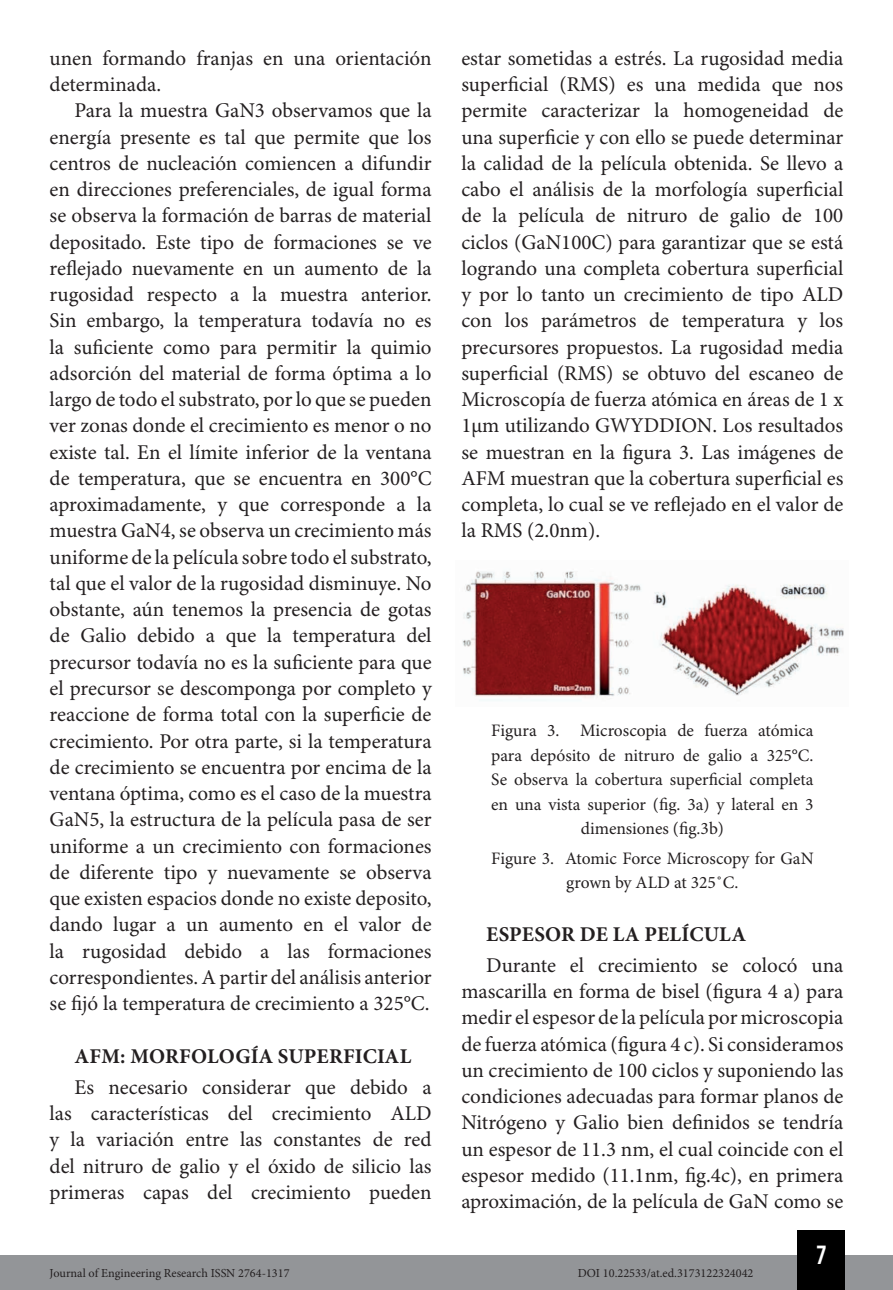
<style>
.page{position:relative;width:893px;height:1290px;background:#fff}
.page>*{position:absolute;margin:0;border:0;box-sizing:border-box;transform-origin:0 0}
.t1{font:26.25px "Bebas Kai";color:#fff}
.t2{font:21px/26.2px "Minion Pro";color:#231f20;text-align:justify}
.t3{font:700 21px "Minion Pro";letter-spacing:.01em;color:#231f20}
.t4{font:17.5px/24.5px "Minion Pro";color:#231f20;text-align:center}
.t5{font:12.25px "Minion Pro";color:#231f20}
</style>
<div class="page">
<div style="left:0;top:1255px;width:893px;height:35px;background:#939598"></div>
<div style="left:797px;top:1230px;width:48px;height:60px;background:#000"></div>
<img style="left:462px;top:571px;width:382px;height:130px">
<p class="t2" style="left:50px;top:46px;width:383px">unen formando franjas en una orientación determinada.</p>
<p class="t2" style="left:50px;top:98px;width:384px;text-indent:25px">Para la muestra GaN3 observamos que la energía presente es tal que permite que los centros de nucleación comiencen a difundir en direcciones preferenciales, de igual forma se observa la formación de barras de material depositado. Este tipo de formaciones se ve reflejado nuevamente en un aumento de la rugosidad respecto a la muestra anterior.<br>Sin embargo, la temperatura todavía no es la suficiente como para permitir la quimio adsorción del material de forma óptima a lo largo de todo el substrato, por lo que se pueden ver zonas donde el crecimiento es menor o no existe tal. En el límite inferior de la ventana de temperatura, que se encuentra en 300°C aproximadamente, y que corresponde a la muestra GaN4, se observa un crecimiento más uniforme de la película sobre todo el substrato, tal que el valor de la rugosidad disminuye. No obstante, aún tenemos la presencia de gotas de Galio debido a que la temperatura del precursor todavía no es la suficiente para que el precursor se descomponga por completo y reaccione de forma total con la superficie de crecimiento. Por otra parte, si la temperatura de crecimiento se encuentra por encima de la ventana óptima, como es el caso de la muestra GaN5, la estructura de la película pasa de ser uniforme a un crecimiento con formaciones de diferente tipo y nuevamente se observa que existen espacios donde no existe deposito, dando lugar a un aumento en el valor de la rugosidad debido a las formaciones correspondientes. A partir del análisis anterior se fijó la temperatura de crecimiento a 325°C.</p>
<p class="t3" style="left:75px;top:1041px;width:338px">AFM: MORFOLOGÍA SUPERFICIAL</p>
<p class="t2" style="left:50px;top:1075px;width:383px;text-indent:25px">Es necesario considerar que debido a las características del crecimiento ALD y la variación entre las constantes de red del nitruro de galio y el óxido de silicio las primeras capas del crecimiento pueden</p>
<p class="t2" style="left:461px;top:46px;width:384px">estar sometidas a estrés. La rugosidad media superficial (RMS) es una medida que nos permite caracterizar la homogeneidad de una superficie y con ello se puede determinar la calidad de la película obtenida. Se llevo a cabo el análisis de la morfología superficial de la película de nitruro de galio de 100 ciclos (GaN100C) para garantizar que se está logrando una completa cobertura superficial y por lo tanto un crecimiento de tipo ALD con los parámetros de temperatura y los precursores propuestos. La rugosidad media superficial (RMS) se obtuvo del escaneo de Microscopía de fuerza atómica en áreas de 1 x 1µm utilizando GWYDDION. Los resultados se muestran en la figura 3. Las imágenes de AFM muestran que la cobertura superficial es completa, lo cual se ve reflejado en el valor de la RMS (2.0nm).</p>
<p class="t4" style="left:491px;top:719px;width:324px">Figura 3. Microscopia de fuerza atómica para depósito de nitruro de galio a 325°C.<br>Se observa la cobertura superficial completa en una vista superior (fig. 3a) y lateral en 3 dimensiones (fig.3b)</p>
<p class="t4" style="left:491px;top:846px;width:324px">Figure 3. Atomic Force Microscopy for GaN grown by ALD at 325˚C.</p>
<p class="t3" style="left:486px;top:919px;width:262px">ESPESOR DE LA PELÍCULA</p>
<p class="t2" style="left:461px;top:953px;width:384px;text-indent:25px">Durante el crecimiento se colocó una mascarilla en forma de bisel (figura 4 a) para medir el espesor de la película por microscopia de fuerza atómica (figura 4 c). Si consideramos un crecimiento de 100 ciclos y suponiendo las condiciones adecuadas para formar planos de Nitrógeno y Galio bien definidos se tendría un espesor de 11.3 nm, el cual coincide con el espesor medido (11.1nm, fig.4c), en primera aproximación, de la película de GaN como se</p>
<p class="t1" style="left:817px;top:1241px;width:11px">7</p>
<p class="t5" style="left:50px;top:1266px;width:241px">Journal of Engineering Research ISSN 2764-1317</p>
<p class="t5" style="left:578px;top:1266px;width:177px">DOI 10.22533/at.ed.3173122324042</p>
</div>
